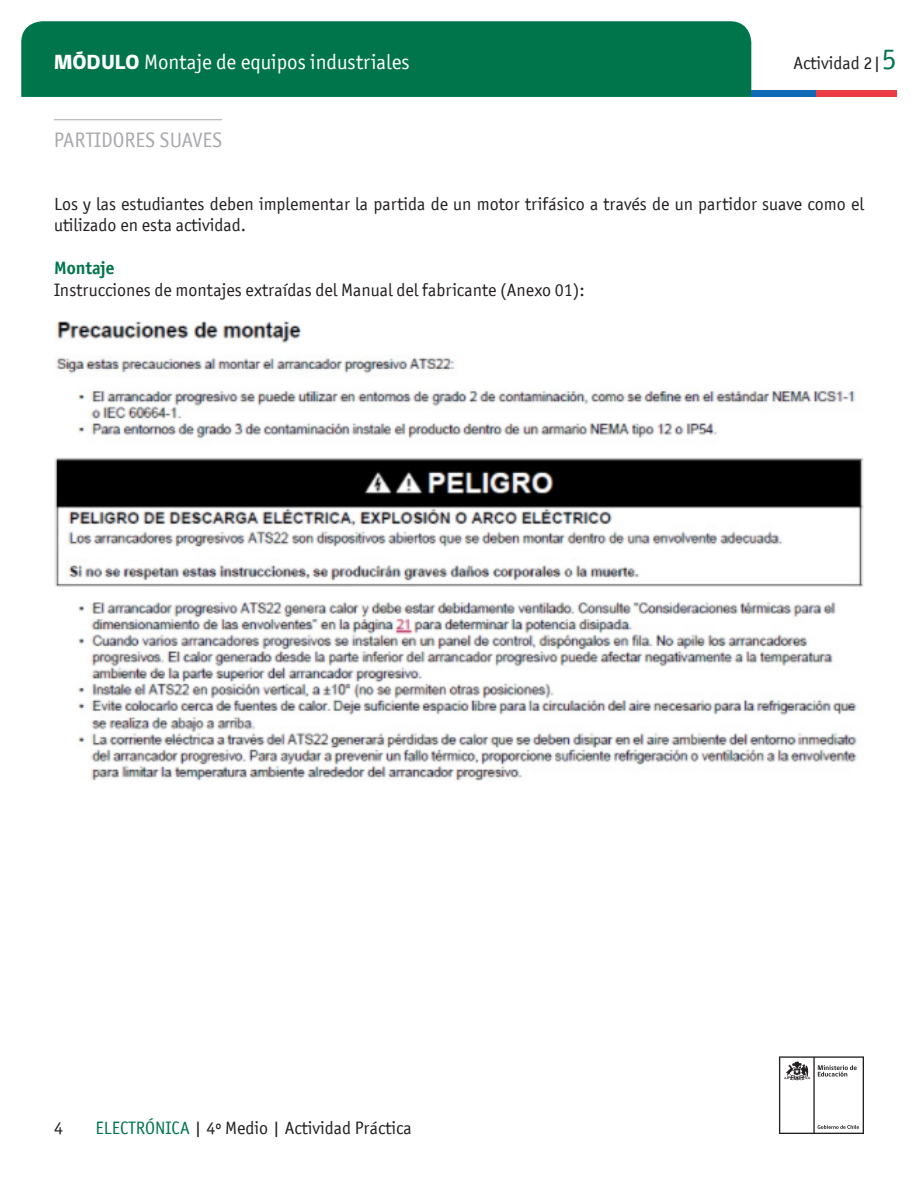
<style>
.page{position:relative;width:918px;height:1188px;background:#fff}
.page>*{position:absolute;margin:0;border:0;box-sizing:border-box;transform-origin:0 0}
.t1{font:21px "Officina San ITC";color:#fff}
.t2{font:21px "Officina San ITC";color:#a8a9ad}
.t3{font:18px/21.6px "Officina San ITC";color:#231f20}
.t4{font:700 18px "Officina San ITC";color:#00754b}
.s1{font-family:"gob CL";font-weight:800}
.s2{font-size:30px;color:#00754b}
.s3{color:#00754b}
</style>
<div class="page">
<hr style="left:54px;top:119px;width:168px;height:1px;background:#a8a9ad">
<div style="left:21px;top:21px;width:730px;height:76px;background:#00754b"></div>
<div style="left:751px;top:90px;width:65px;height:7px;background:#0f69b4"></div>
<div style="left:816px;top:90px;width:81px;height:7px;background:#eb3c46"></div>
<svg style="left:779px;top:1056px;width:85px;height:78px"></svg>
<img style="left:54px;top:321px;width:810px;height:459px">
<p class="t1" style="left:54px;top:50px;width:357px"><span class="s1">MÓDULO</span> Montaje de equipos industriales</p>
<p class="t2" style="left:54px;top:127px;width:170px">PARTIDORES SUAVES</p>
<p class="t3" style="left:794px;top:52px;width:105px">Actividad 2|<span class="s2">5</span></p>
<p class="t3" style="left:54px;top:193px;width:812px">Los y las estudiantes deben implementar la partida de un motor trifásico a través de un partidor suave como el utilizado en esta actividad.</p>
<p class="t4" style="left:54px;top:257px;width:62px">Montaje</p>
<p class="t3" style="left:54px;top:279px;width:532px">Instrucciones de montajes extraídas del Manual del fabricante (Anexo 01):</p>
<p class="t3" style="left:54px;top:1117px;width:10px">4</p>
<p class="t3" style="left:95px;top:1117px;width:318px"><span class="s3">ELECTRÓNICA</span> | 4º Medio | Actividad Práctica</p>
</div>
